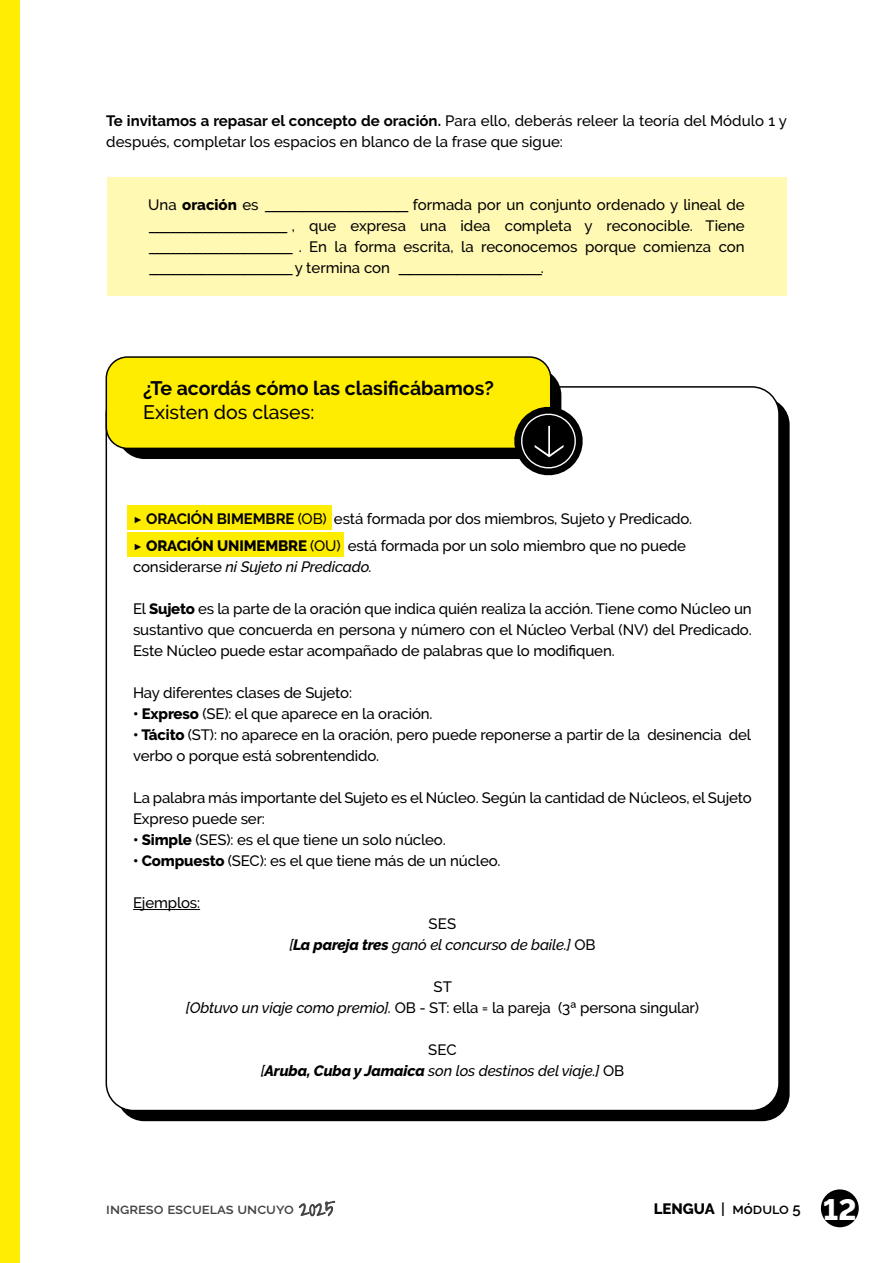
<style>
.page{position:relative;width:893px;height:1263px;background:#fff}
.page>*{position:absolute;margin:0;border:0;box-sizing:border-box;transform-origin:0 0}
.t1{font:700 19.5px "Raleway";color:#000}
.t2{font:500 19.5px "Raleway";color:#000}
.t3{font:500 15px/21px "Raleway";letter-spacing:-.01em;color:#000}
.t4{font:italic 500 15px/21px "Raleway";letter-spacing:-.01em;color:#000;text-align:center}
.t5{font:600 15px "Raleway";color:#444}
.t6{font:600 15px "Raleway";color:#000}
.s1{font-weight:700}
.s2{font-weight:800}
.s3{font-family:"Montserrat";font-weight:700}
.s4{font-style:normal}
.s5{font-style:italic}
.s6{font-family:"Shadows Into";font-weight:300;font-size:21px}
.s7{font-weight:800;font-size:29.25px;color:#fff}
</style>
<div class="page">
<div style="left:0;top:0;width:20px;height:1263px;background:#ffed00"></div>
<svg style="left:299px;top:1201px;width:36px;height:15px"></svg>
<div style="left:821px;top:1189px;width:38px;height:38px;background:#000;border-radius:50%"></div>
<div style="left:107px;top:177px;width:680px;height:119px;background:#fff9b3"></div>
<div style="left:117px;top:397px;width:673px;height:724px;background:#000;border-radius:27px"></div>
<div style="left:106px;top:387px;width:673px;height:723px;background:#fff;border-radius:27px"></div>
<div style="left:117px;top:368px;width:444px;height:91px;background:#000;border-radius:28px"></div>
<div style="left:106px;top:357px;width:445px;height:91px;background:#ffed00;border-radius:21px"></div>
<div style="left:106px;top:356px;width:445px;height:93px;border:2px solid #000;border-radius:21px"></div>
<div style="left:127px;top:506px;width:205px;height:24px;background:#ffed00"></div>
<div style="left:127px;top:533px;width:217px;height:23px;background:#ffed00"></div>
<hr style="left:133px;top:909px;width:67px;height:1px;background:#000">
<svg style="left:511px;top:403px;width:72px;height:73px"></svg>
<p class="t3" style="left:106px;top:110px;width:682px"><span class="s1">Te invitamos a repasar el concepto de oración.</span> Para ello, deberás releer la teoría del Módulo 1 y después, completar los espacios en blanco de la frase que sigue:</p>
<p class="t3" style="left:148px;top:194px;width:598px;text-align:justify">Una <span class="s2">oración</span> es ___________________________ formada por un conjunto ordenado y lineal de __________________________ , que expresa una idea completa y reconocible. Tiene ___________________________ . En la forma escrita, la reconocemos porque comienza con</p>
<p class="t3" style="left:148px;top:258px;width:397px">___________________________ y termina con ___________________________.</p>
<h1 class="t1" style="left:143px;top:377px;width:352px">¿Te acordás cómo las clasificábamos?</h1>
<h1 class="t2" style="left:143px;top:401px;width:173px">Existen dos clases:</h1>
<p class="t3" style="left:133px;top:506px;width:561px;line-height:27px"><span class="s3">▶</span> <span class="s1">ORACIÓN BIMEMBRE</span> (OB) está formada por dos miembros, Sujeto y Predicado. <span class="s3">▶</span> <span class="s2">ORACIÓN UNIMEMBRE</span> (OU) está formada por un solo miembro que no puede</p>
<p class="t4" style="left:133px;top:556px;width:241px"><span class="s4">considerarse</span> ni Sujeto ni Predicado.</p>
<p class="t3" style="left:133px;top:599px;width:620px;text-align:justify">El <span class="s2">Sujeto</span> es la parte de la oración que indica quién realiza la acción. Tiene como Núcleo un sustantivo que concuerda en persona y número con el Núcleo Verbal (NV) del Predicado.<br>Este Núcleo puede estar acompañado de palabras que lo modifiquen.</p>
<p class="t3" style="left:133px;top:683px;width:221px">Hay diferentes clases de Sujeto:</p>
<p class="t3" style="left:133px;top:704px;width:301px"><span class="s2">• Expreso</span> (SE): el que aparece en la oración.</p>
<p class="t3" style="left:133px;top:725px;width:620px"><span class="s2">• Tácito</span> (ST): no aparece en la oración, pero puede reponerse a partir de la desinencia del verbo o porque está sobrentendido.</p>
<p class="t3" style="left:133px;top:788px;width:620px">La palabra más importante del Sujeto es el Núcleo. Según la cantidad de Núcleos, el Sujeto<br>Expreso puede ser:</p>
<p class="t3" style="left:133px;top:830px;width:314px"><span class="s2">• Simple</span> (SES): es el que tiene un solo núcleo.</p>
<p class="t3" style="left:133px;top:851px;width:369px"><span class="s2">• Compuesto</span> (SEC): es el que tiene más de un núcleo.</p>
<p class="t3" style="left:133px;top:893px;width:69px">Ejemplos:</p>
<p class="t4" style="left:289px;top:913px;width:308px"><span class="s4">SES<br></span>[<span class="s2">La pareja tres</span> ganó el concurso de baile.] <span class="s4">OB</span></p>
<p class="t3" style="left:186px;top:977px;width:514px;text-align:center">ST<br><span class="s5">[Obtuvo un viaje como premio].</span> OB - ST: ella = la pareja (3ª persona singular)</p>
<p class="t4" style="left:261px;top:1039px;width:365px"><span class="s4">SEC<br></span>[<span class="s2">Aruba, Cuba y Jamaica</span> son los destinos del viaje.] <span class="s4">OB</span></p>
<p class="t5" style="left:106px;top:1200px;width:230px">ingreso escuelas uncuyo <span class="s6">2025</span></p>
<p class="t6" style="left:654px;top:1200px;width:204px"><span class="s2">LENGUA</span> | módulo 5 <span class="s7">12</span></p>
</div>
